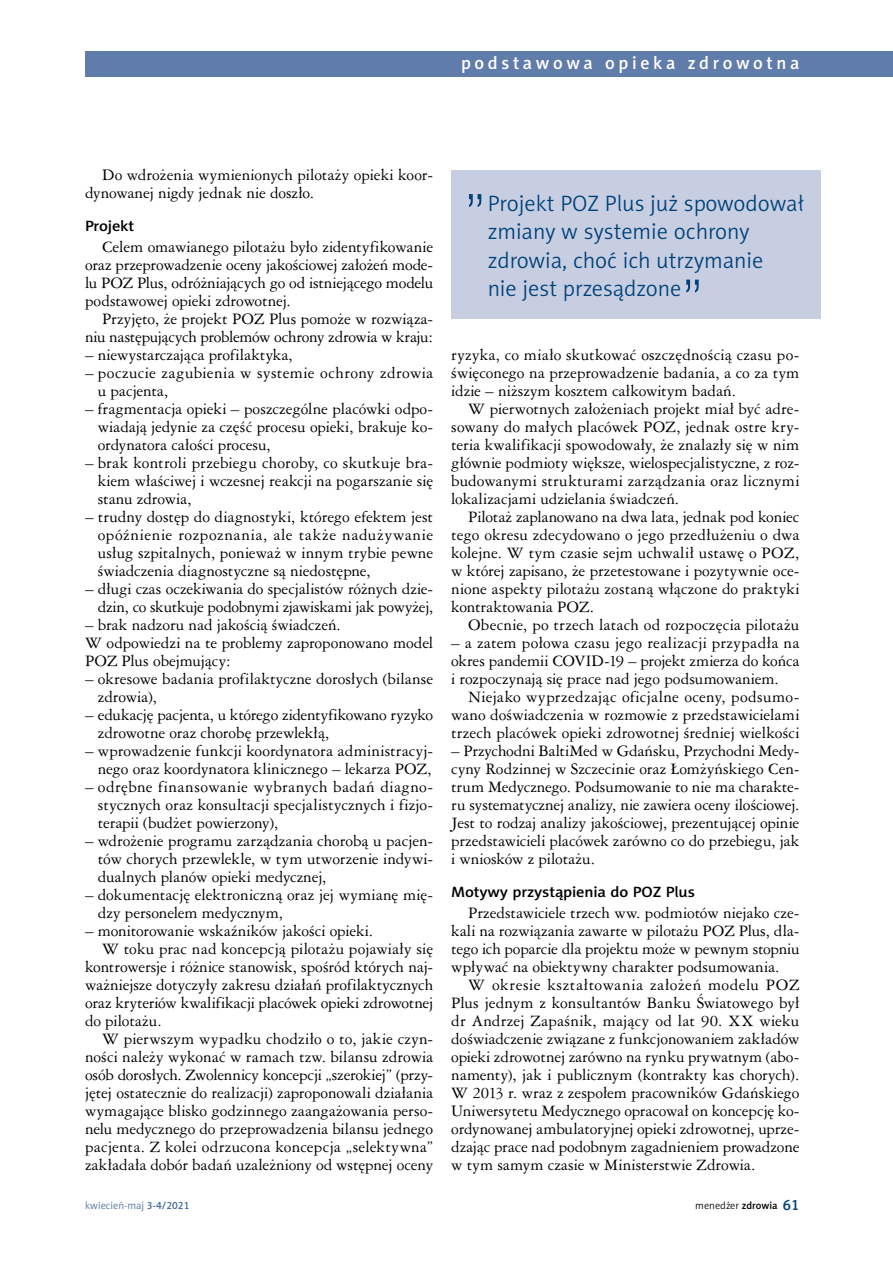
<style>
.page{position:relative;width:893px;height:1263px;background:#fff}
.page>*{position:absolute;margin:0;border:0;box-sizing:border-box;transform-origin:0 0}
.t1{font:52.5px "Swis 721 Lt PL";color:#004177}
.t2{font:22.5px/28.5px "Naomi Sans EFN Light";color:#004177}
.t3{font:18px "Naomi Sans EFN Medium";letter-spacing:.2em;color:#fff}
.t4{font:15px/18px "Ameri Garmnd PL";color:#000;text-align:justify}
.t5{font:15px/18px "Ameri Garmnd PL";letter-spacing:.025em;color:#000}
.t6{font:15px "Naomi Sans EFN Medium";letter-spacing:-.01em;color:#000;scale:1.1 1}
.t7{font:10.5px "Naomi Sans EFN Light";color:#456b9c}
.t8{font:10.5px "Naomi Sans EFN Light";color:#000}
.s1{font-family:"Naomi Sans EFN Medium"}
.s2{font-family:"Naomi Sans EFN Medium";font-size:15px;color:#004177}
</style>
<div class="page">
<div style="left:85px;top:51px;width:808px;height:26px;background:#607caa"></div>
<div style="left:451px;top:170px;width:370px;height:149px;background:#c7cee2"></div>
<p class="t3" style="left:461px;top:52px;width:340px">podstawowa opieka zdrowotna</p>
<p class="t4" style="left:85px;top:165px;width:350px;text-indent:17px">Do wdrożenia wymienionych pilotaży opieki koor&shy;dynowanej nigdy jednak nie doszło.</p>
<p class="t6" style="left:85px;top:217px;width:46px">Projekt</p>
<p class="t4" style="left:85px;top:237px;width:350px;text-indent:17px">Celem omawianego pilotażu było zidentyfikowanie oraz przeprowadzenie oceny jakościowej założeń mode&shy;lu POZ Plus, odróżniających go od istniejącego modelu podstawowej opieki zdrowotnej.</p>
<p class="t4" style="left:85px;top:309px;width:350px;text-align:right">Przyjęto, że projekt POZ Plus pomoże w rozwiąza&shy;niu następujących problemów ochrony zdrowia w kraju:</p>
<p class="t4" style="left:85px;top:345px;width:209px">– niewystarczająca profilaktyka,</p>
<p class="t5" style="left:98px;top:363px;width:337px;text-indent:-13px">– poczucie zagubienia w systemie ochrony zdrowia u pacjenta,</p>
<p class="t4" style="left:98px;top:399px;width:337px;text-indent:-13px">– fragmentacja opieki – poszczególne placówki odpo&shy;wiadają jedynie za część procesu opieki, brakuje ko&shy;ordynatora całości procesu,</p>
<p class="t4" style="left:98px;top:453px;width:337px;text-indent:-13px">– brak kontroli przebiegu choroby, co skutkuje bra&shy;kiem właściwej i wczesnej reakcji na pogarszanie się stanu zdrowia,</p>
<p class="t4" style="left:98px;top:507px;width:337px;text-indent:-13px">– trudny dostęp do diagnostyki, którego efektem jest opóźnienie rozpoznania, ale także nadużywanie usług szpitalnych, ponieważ w innym trybie pewne świadczenia diagnostyczne są niedostępne,</p>
<p class="t4" style="left:85px;top:579px;width:350px;text-align:right">– długi czas oczekiwania do specjalistów różnych dzie&shy;dzin, co skutkuje podobnymi zjawiskami jak powyżej,</p>
<p class="t4" style="left:85px;top:615px;width:350px;text-align:left">– brak nadzoru nad jakością świadczeń.<br>W odpowiedzi na te problemy zaproponowano model<br>POZ Plus obejmujący:</p>
<p class="t4" style="left:98px;top:669px;width:337px;text-indent:-13px">– okresowe badania profilaktyczne dorosłych (bilanse zdrowia),</p>
<p class="t4" style="left:98px;top:705px;width:337px;text-indent:-13px">– edukację pacjenta, u którego zidentyfikowano ryzyko zdrowotne oraz chorobę przewlekłą,</p>
<p class="t4" style="left:85px;top:741px;width:350px;text-align:right">– wprowadzenie funkcji koordynatora administracyj&shy;nego oraz koordynatora klinicznego – lekarza POZ,</p>
<p class="t4" style="left:98px;top:777px;width:337px;text-indent:-13px">– odrębne finansowanie wybranych badań diagno&shy;stycznych oraz konsultacji specjalistycznych i fizjo&shy;terapii (budżet powierzony),</p>
<p class="t4" style="left:98px;top:831px;width:337px;text-indent:-13px">– wdrożenie programu zarządzania chorobą u pacjen&shy;tów chorych przewlekle, w tym utworzenie indywi&shy;dualnych planów opieki medycznej,</p>
<p class="t4" style="left:98px;top:885px;width:337px;text-indent:-13px">– dokumentację elektroniczną oraz jej wymianę mię&shy;dzy personelem medycznym,</p>
<p class="t4" style="left:85px;top:921px;width:289px">– monitorowanie wskaźników jakości opieki.</p>
<p class="t4" style="left:102px;top:939px;width:333px">W toku prac nad koncepcją pilotażu pojawiały się</p>
<p class="t4" style="left:85px;top:957px;width:350px">kontrowersje i różnice stanowisk, spośród których naj-</p>
<p class="t4" style="left:85px;top:975px;width:350px">ważniejsze dotyczyły zakresu działań profilaktycznych</p>
<p class="t4" style="left:85px;top:993px;width:350px">oraz kryteriów kwalifikacji placówek opieki zdrowotnej</p>
<p class="t4" style="left:85px;top:1011px;width:78px">do pilotażu.</p>
<p class="t4" style="left:102px;top:1029px;width:333px">W pierwszym wypadku chodziło o to, jakie czyn-</p>
<p class="t4" style="left:85px;top:1047px;width:350px">ności należy wykonać w ramach tzw. bilansu zdrowia</p>
<p class="t4" style="left:85px;top:1065px;width:350px">osób dorosłych. Zwolennicy koncepcji „szerokiej” (przy-</p>
<p class="t4" style="left:85px;top:1083px;width:350px">jętej ostatecznie do realizacji) zaproponowali działania</p>
<p class="t4" style="left:85px;top:1101px;width:350px">wymagające blisko godzinnego zaangażowania perso-</p>
<p class="t4" style="left:85px;top:1119px;width:350px">nelu medycznego do przeprowadzenia bilansu jednego</p>
<p class="t4" style="left:85px;top:1137px;width:350px">pacjenta. Z kolei odrzucona koncepcja „selektywna”</p>
<p class="t4" style="left:85px;top:1155px;width:350px">zakładała dobór badań uzależniony od wstępnej oceny</p>
<h1 class="t1" style="left:464px;top:180px;width:24px">”</h1>
<h2 class="t2" style="left:488px;top:189px;width:318px">Projekt POZ Plus już spowodował zmiany w systemie ochrony zdrowia, choć ich utrzymanie<br>nie jest przesądzone</h2>
<h1 class="t1" style="left:681px;top:266px;width:24px">”</h1>
<p class="t4" style="left:451px;top:345px;width:350px">ryzyka, co miało skutkować oszczędnością czasu po&shy;święconego na przeprowadzenie badania, a co za tym idzie – niższym kosztem całkowitym badań.</p>
<p class="t4" style="left:451px;top:399px;width:350px;text-indent:17px">W pierwotnych założeniach projekt miał być adre&shy;sowany do małych placówek POZ, jednak ostre kry&shy;teria kwalifikacji spowodowały, że znalazły się w nim głównie podmioty większe, wielospecjalistyczne, z roz&shy;budowanymi strukturami zarządzania oraz licznymi lokalizacjami udzielania świadczeń.</p>
<p class="t4" style="left:451px;top:507px;width:350px;text-indent:17px">Pilotaż zaplanowano na dwa lata, jednak pod koniec tego okresu zdecydowano o jego przedłużeniu o dwa kolejne. W tym czasie sejm uchwalił ustawę o POZ, w której zapisano, że przetestowane i pozytywnie oce&shy;nione aspekty pilotażu zostaną włączone do praktyki kontraktowania POZ.</p>
<p class="t4" style="left:468px;top:615px;width:333px">Obecnie, po trzech latach od rozpoczęcia pilotażu</p>
<p class="t4" style="left:451px;top:633px;width:350px">– a zatem połowa czasu jego realizacji przypadła na okres pandemii COVID-19 – projekt zmierza do końca i rozpoczynają się prace nad jego podsumowaniem.</p>
<p class="t4" style="left:451px;top:687px;width:350px;text-indent:17px">Niejako wyprzedzając oficjalne oceny, podsumo&shy;wano doświadczenia w rozmowie z przedstawicielami trzech placówek opieki zdrowotnej średniej wielkości</p>
<p class="t4" style="left:451px;top:741px;width:350px">– Przychodni BaltiMed w Gdańsku, Przychodni Medy&shy;cyny Rodzinnej w Szczecinie oraz Łomżyńskiego Cen&shy;trum Medycznego. Podsumowanie to nie ma charakte&shy;ru systematycznej analizy, nie zawiera oceny ilościowej.<br>Jest to rodzaj analizy jakościowej, prezentującej opinie przedstawicieli placówek zarówno co do przebiegu, jak i wniosków z pilotażu.</p>
<p class="t6" style="left:451px;top:883px;width:223px">Motywy przystąpienia do POZ Plus</p>
<p class="t4" style="left:451px;top:903px;width:350px;text-indent:17px">Przedstawiciele trzech ww. podmiotów niejako cze&shy;kali na rozwiązania zawarte w pilotażu POZ Plus, dla&shy;tego ich poparcie dla projektu może w pewnym stopniu wpływać na obiektywny charakter podsumowania.</p>
<p class="t4" style="left:451px;top:975px;width:350px;text-indent:17px">W okresie kształtowania założeń modelu POZ Plus jednym z konsultantów Banku Światowego był dr Andrzej Zapaśnik, mający od lat 90. XX wieku doświadczenie związane z funkcjonowaniem zakładów opieki zdrowotnej zarówno na rynku prywatnym (abo&shy;namenty), jak i publicznym (kontrakty kas chorych).<br>W 2013 r. wraz z zespołem pracowników Gdańskiego Uniwersytetu Medycznego opracował on koncepcję ko&shy;ordynowanej ambulatoryjnej opieki zdrowotnej, uprze&shy;dzając prace nad podobnym zagadnieniem prowadzone w tym samym czasie w Ministerstwie Zdrowia.</p>
<p class="t7" style="left:85px;top:1199px;width:106px">kwiecień-maj <span class="s1">3-4/2021</span></p>
<p class="t8" style="left:695px;top:1199px;width:106px">menedżer <span class="s1">zdrowia</span> <span class="s2">61</span></p>
</div>
